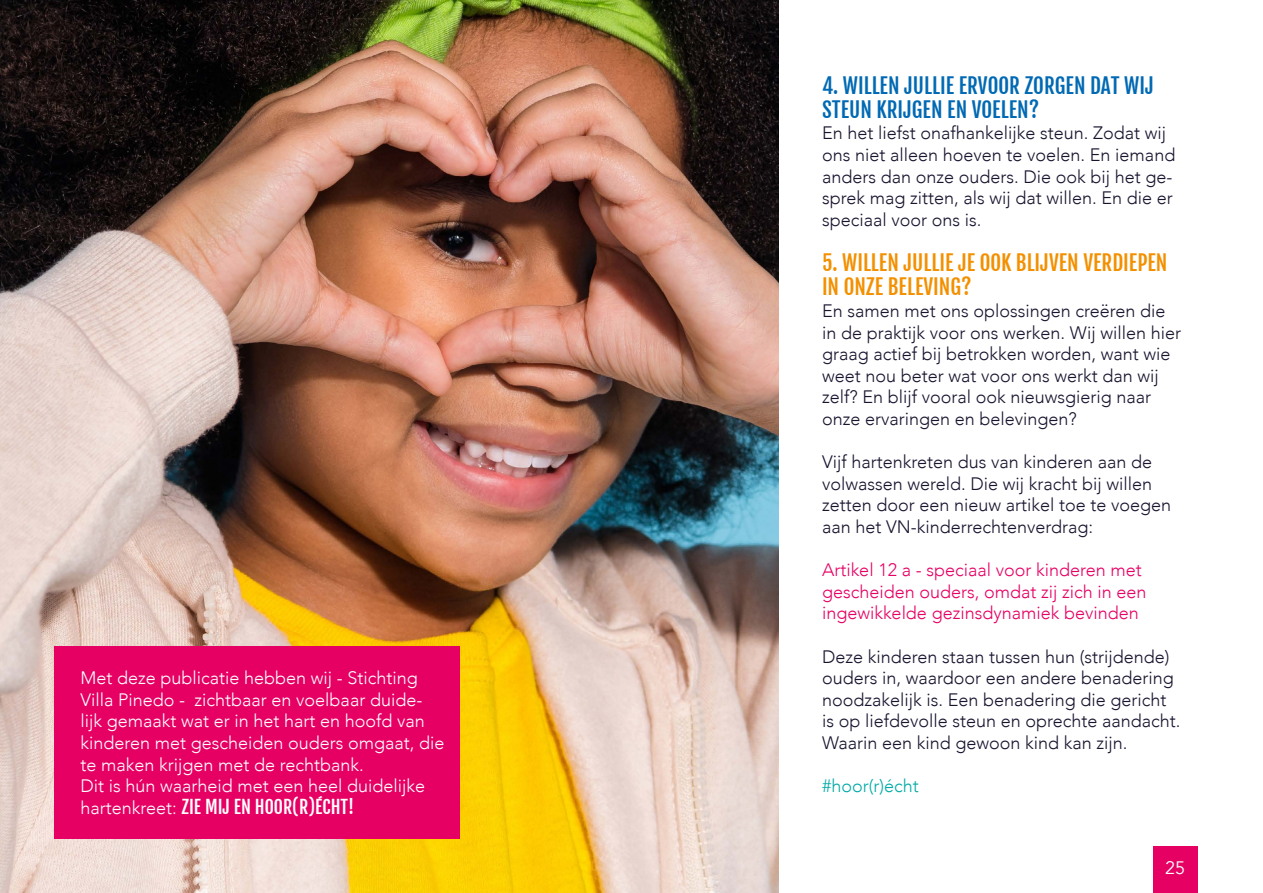
<style>
.page{position:relative;width:1263px;height:893px;background:#fff}
.page>*{position:absolute;margin:0;border:0;box-sizing:border-box;transform-origin:0 0}
.t1{font:21px/24px "Fjalla One";color:#0069b3}
.t2{font:21px/24px "Fjalla One";color:#f39000}
.t3{font:300 18px/21.6px "Avenir";color:#19132e}
.t4{font:300 18px/21.6px "Avenir";color:#fff}
.t5{font:300 18px/21.6px "Avenir";color:#e60064}
.t6{font:18px "Fjalla One";color:#fff}
.t7{font:300 18px "Avenir";color:#00aba7}
.t8{font:18px "Avenir";color:#fff}
.s1{font-family:"Avenir";font-weight:300}
</style>
<div class="page">
<img style="left:0;top:0;width:778px;height:893px">
<div style="left:54px;top:646px;width:406px;height:193px;background:#e60064"></div>
<div style="left:1153px;top:846px;width:44px;height:47px;background:#e60064"></div>
<p class="t4" style="left:80px;top:667px;width:366px">Met deze publicatie hebben wij - Stichting Villa Pinedo - zichtbaar en voelbaar duide&shy;lijk gemaakt wat er in het hart en hoofd van kinderen met gescheiden ouders omgaat, die te maken krijgen met de rechtbank.<br>Dit is hún waarheid met een heel duidelijke</p>
<p class="t6" style="left:80px;top:796px;width:275px"><span class="s1">hartenkreet:</span> ZIE MIJ EN HOOR(R)ÉCHT!</p>
<p class="t1" style="left:822px;top:74px;width:333px">4. WILLEN JULLIE ERVOOR ZORGEN DAT WIJ<br>STEUN KRIJGEN EN VOELEN?</p>
<p class="t3" style="left:822px;top:122px;width:355px">En het liefst onafhankelijke steun. Zodat wij ons niet alleen hoeven te voelen. En iemand anders dan onze ouders. Die ook bij het ge&shy;sprek mag zitten, als wij dat willen. En die er speciaal voor ons is.</p>
<p class="t2" style="left:822px;top:251px;width:347px">5. WILLEN JULLIE JE OOK BLIJVEN VERDIEPEN<br>IN ONZE BELEVING?</p>
<p class="t3" style="left:822px;top:300px;width:361px">En samen met ons oplossingen creëren die in de praktijk voor ons werken. Wij willen hier graag actief bij betrokken worden, want wie weet nou beter wat voor ons werkt dan wij zelf? En blijf vooral ook nieuwsgierig naar onze ervaringen en belevingen?</p>
<p class="t3" style="left:822px;top:451px;width:351px">Vijf hartenkreten dus van kinderen aan de volwassen wereld. Die wij kracht bij willen zetten door een nieuw artikel toe te voegen aan het VN-kinderrechtenverdrag:</p>
<p class="t5" style="left:822px;top:559px;width:326px">Artikel 12 a - speciaal voor kinderen met gescheiden ouders, omdat zij zich in een ingewikkelde gezinsdynamiek bevinden</p>
<p class="t3" style="left:822px;top:646px;width:360px">Deze kinderen staan tussen hun (strijdende) ouders in, waardoor een andere benadering noodzakelijk is. Een benadering die gericht is op liefdevolle steun en oprechte aandacht.<br>Waarin een kind gewoon kind kan zijn.</p>
<p class="t7" style="left:822px;top:775px;width:98px">#hoor(r)écht</p>
<p class="t8" style="left:1165px;top:857px;width:22px">25</p>
</div>
